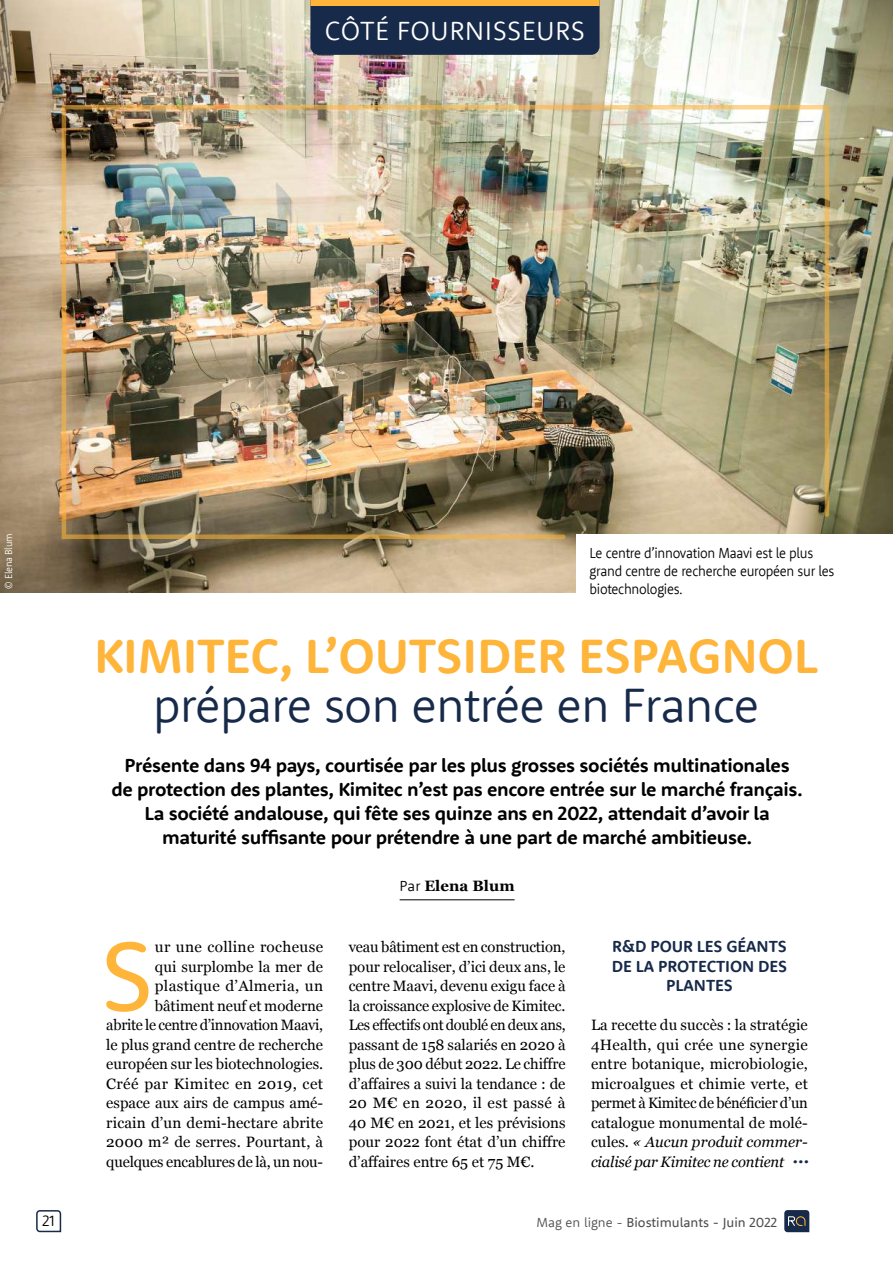
<style>
.page{position:relative;width:893px;height:1263px;background:#fff}
.page>*{position:absolute;margin:0;border:0;box-sizing:border-box;transform-origin:0 0}
.t1{font:101.4px "Rooney Sans";color:#feb53a}
.t2{font:700 49.5px "Rooney Sans";letter-spacing:-.005em;color:#feb53a}
.t3{font:300 49.5px "Rooney Sans";letter-spacing:-.02em;color:#172a4a}
.t4{font:300 27px "Rooney Sans";letter-spacing:.015em;color:#fff}
.t5{font:700 19.5px/24px "Rooney Sans";letter-spacing:-.02em;color:#000;text-align:center}
.t6{font:700 19.5px "Rooney Sans";color:#172a4a}
.t7{font:700 16.5px/19.5px "Rooney Sans";letter-spacing:-.005em;color:#172a4a;text-align:center}
.t8{font:300 15.45px "Rooney Sans";color:#000}
.t9{font:15px/19.5px "Georgia";color:#000;text-align:justify}
.t10{font:300 15px/18px "Rooney Sans";letter-spacing:-.02em;color:#000;scale:.9 1}
.t11{font:700 15px "Georgia";letter-spacing:.005em;color:#000}
.t12{font:13.5px "Rooney Sans";color:#4d4d4c}
.t13{font:300 10.5px "Rooney Sans";letter-spacing:-.02em;color:#fff;scale:.9 1}
.s1{font-family:"Rooney Sans";font-weight:300}
.s2{font-style:italic}
.s3{font-weight:300}
</style>
<div class="page">
<svg style="left:36px;top:1210px;width:26px;height:23px"></svg>
<svg style="left:784px;top:1210px;width:25px;height:22px"></svg>
<img style="left:0;top:0;width:893px;height:592px">
<div style="left:577px;top:534px;width:316px;height:69px;background:#fff"></div>
<img style="left:59px;top:103px;width:772px;height:437px">
<hr style="left:400px;top:899px;width:115px;height:1px;background:#000">
<div style="left:310px;top:6px;width:290px;height:49px;background:#172a4a"></div>
<div style="left:310px;top:0;width:290px;height:6px;background:#feb53a"></div>
<h3 class="t4" style="left:325px;top:13px;width:262px">CÔTÉ FOURNISSEURS</h3>
<p class="t13" style="left:2px;top:589px;width:63px;rotate:-90deg">© Elena Blum</p>
<p class="t10" style="left:590px;top:543px;width:274px">Le centre d’innovation Maavi est le plus grand centre de recherche européen sur les biotechnologies.</p>
<h2 class="t2" style="left:94px;top:623px;width:726px">KIMITEC, L’OUTSIDER ESPAGNOL</h2>
<h2 class="t3" style="left:153px;top:672px;width:608px">prépare son entrée en France</h2>
<p class="t5" style="left:111px;top:753px;width:693px">Présente dans 94 pays, courtisée par les plus grosses sociétés multinationales de protection des plantes, Kimitec n’est pas encore entrée sur le marché français.<br>La société andalouse, qui fête ses quinze ans en 2022, attendait d’avoir la maturité suffisante pour prétendre à une part de marché ambitieuse.</p>
<p class="t11" style="left:400px;top:875px;width:117px"><span class="s1">Par</span> Elena Blum</p>
<p class="t9" style="left:106px;top:937px;width:218px;text-align:right">ur une colline rocheuse<br>qui surplombe la mer de plastique d’Almeria, un bâtiment neuf et moderne<br>abrite le centre d’innovation Maavi, le plus grand centre de recherche européen sur les biotechnologies.<br>Créé par Kimitec en 2019, cet espace aux airs de campus amé&shy;ricain d’un demi-hectare abrite<br>2000 m² de serres. Pourtant, à quelques encablures de là, un nou-</p>
<p class="t9" style="left:349px;top:937px;width:218px">veau bâtiment est en construction, pour relocaliser, d’ici deux ans, le centre Maavi, devenu exigu face à la croissance explosive de Kimitec.<br>Les effectifs ont doublé en deux ans, passant de 158 salariés en 2020 à plus de 300 début 2022. Le chiffre d’affaires a suivi la tendance : de 20 M€ en 2020, il est passé à 40 M€ en 2021, et les prévisions pour 2022 font état d’un chiffre d’affaires entre 65 et 75 M€.</p>
<p class="t7" style="left:612px;top:936px;width:177px">R&amp;D POUR LES GÉANTS<br>DE LA PROTECTION DES<br>PLANTES</p>
<h1 class="t1" style="left:100px;top:909px;width:56px">S</h1>
<p class="t9" style="left:591px;top:1015px;width:218px">La recette du succès : la stratégie 4Health, qui crée une synergie entre botanique, microbiologie, microalgues et chimie verte, et permet à Kimitec de bénéficier d’un catalogue monumental de molé&shy;cules. <span class="s2">« Aucun produit commer&shy;cialisé par Kimitec ne contient</span></p>
<h3 class="t6" style="left:792px;top:1143px;width:18px">…</h3>
<p class="t8" style="left:42px;top:1211px;width:14px">21</p>
<p class="t12" style="left:536px;top:1213px;width:242px"><span class="s3">Mag en ligne -</span> Biostimulants - Juin 2022</p>
</div>
